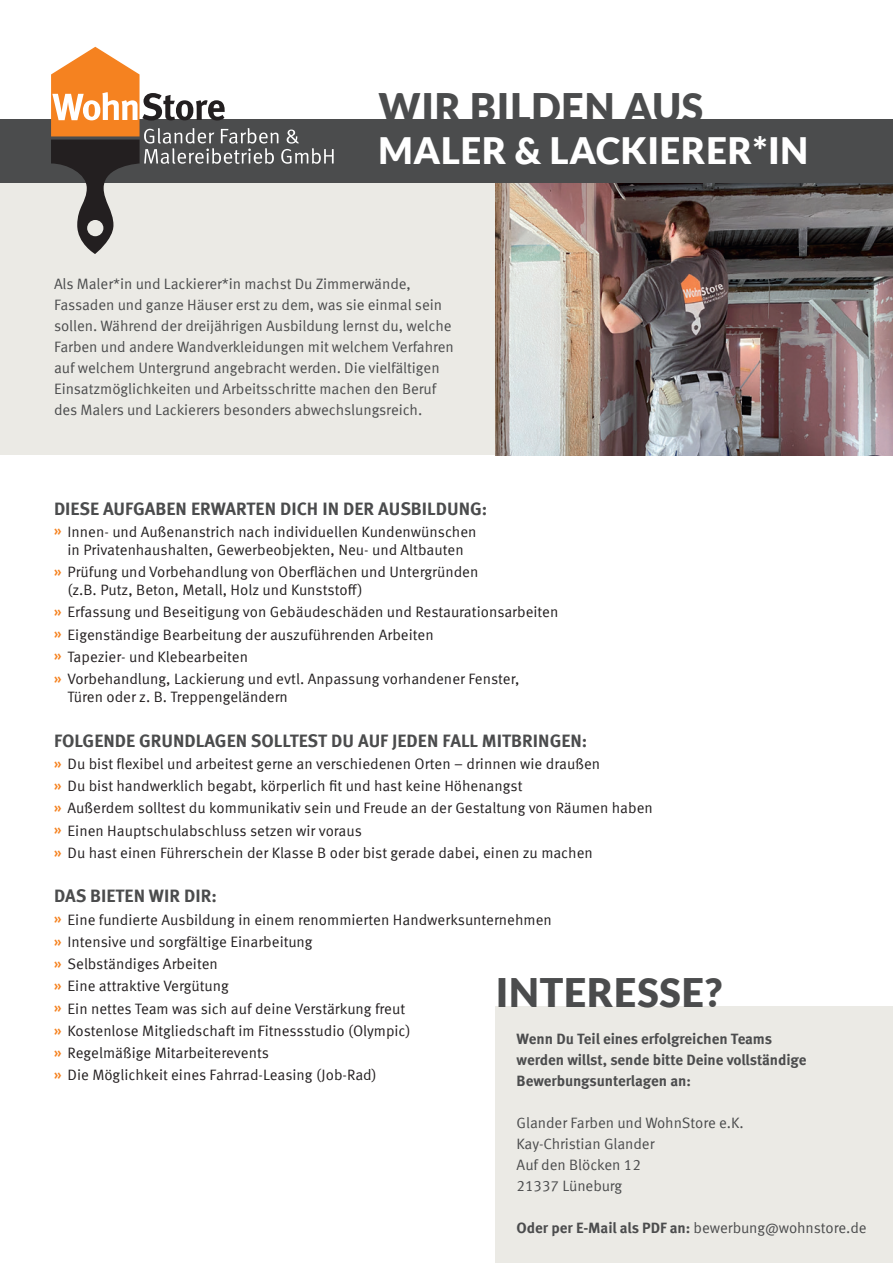
<style>
.page{position:relative;width:893px;height:1263px;background:#fff}
.page>*{position:absolute;margin:0;border:0;box-sizing:border-box;transform-origin:0 0}
.t1{font:900 39.45px "Lato";letter-spacing:.02em;color:#4b4c4d}
.t2{font:900 36.45px "Lato";letter-spacing:.02em;color:#fff}
.t3{font:700 18px "Meta Offc";color:#4b4c4d}
.t4{font:15px/18px "Meta Offc Norm";color:#231f20}
.t5{font:15px "Meta Offc Norm";letter-spacing:-.005em;color:#4b4c4d}
.t6{font:700 15px "Meta Offc";letter-spacing:-.005em;color:#4b4c4d}
.s1{font-family:"Meta Offc";font-weight:700;font-size:13.5px;color:#f58220}
.s2{font-family:"Meta Offc Norm";font-weight:400}
</style>
<div class="page">
<div style="left:0;top:183px;width:574px;height:272px;background:#ebeae5"></div>
<img style="left:495px;top:183px;width:398px;height:272px">
<div style="left:0;top:120px;width:893px;height:63px;background:#4b4c4d"></div>
<svg style="left:51px;top:47px;width:283px;height:207px"></svg>
<div style="left:495px;top:1007px;width:398px;height:256px;background:#ebeae5"></div>
<p class="t1" style="left:378px;top:84px;width:326px">WIR BILDEN AUS</p>
<p class="t2" style="left:378px;top:130px;width:431px">MALER &amp; LACKIERER*IN</p>
<p class="t5" style="left:54px;top:275px;width:358px">Als Maler*in und Lackierer*in machst Du Zimmerwände,</p>
<p class="t5" style="left:54px;top:296px;width:390px">Fassaden und ganze Häuser erst zu dem, was sie einmal sein</p>
<p class="t5" style="left:54px;top:317px;width:399px">sollen. Während der dreijährigen Ausbildung lernst du, welche</p>
<p class="t5" style="left:54px;top:338px;width:401px">Farben und andere Wandverkleidungen mit welchem Verfahren</p>
<p class="t5" style="left:54px;top:359px;width:387px">auf welchem Untergrund angebracht werden. Die vielfältigen</p>
<p class="t5" style="left:54px;top:380px;width:384px">Einsatzmöglichkeiten und Arbeitsschritte machen den Beruf</p>
<p class="t5" style="left:54px;top:401px;width:370px">des Malers und Lackierers besonders abwechslungsreich.</p>
<p class="t3" style="left:54px;top:498px;width:435px">DIESE AUFGABEN ERWARTEN DICH IN DER AUSBILDUNG:</p>
<p class="t4" style="left:54px;top:523px;width:424px;text-align:center"><span class="s1">»</span> Innen- und Außenanstrich nach individuellen Kundenwünschen in Privatenhaushalten, Gewerbeobjekten, Neu- und Altbauten</p>
<p class="t4" style="left:68px;top:563px;width:412px;text-indent:-14px"><span class="s1">»</span> Prüfung und Vorbehandlung von Oberflächen und Untergründen (z.B. Putz, Beton, Metall, Holz und Kunststoff)</p>
<p class="t4" style="left:54px;top:603px;width:506px"><span class="s1">»</span> Erfassung und Beseitigung von Gebäudeschäden und Restaurationsarbeiten</p>
<p class="t4" style="left:54px;top:626px;width:381px"><span class="s1">»</span> Eigenständige Bearbeitung der auszuführenden Arbeiten</p>
<p class="t4" style="left:54px;top:648px;width:196px"><span class="s1">»</span> Tapezier- und Klebearbeiten</p>
<p class="t4" style="left:68px;top:670px;width:454px;text-indent:-14px"><span class="s1">»</span> Vorbehandlung, Lackierung und evtl. Anpassung vorhandener Fenster,<br>Türen oder z. B. Treppengeländern</p>
<p class="t3" style="left:54px;top:730px;width:535px">FOLGENDE GRUNDLAGEN SOLLTEST DU AUF JEDEN FALL MITBRINGEN:</p>
<p class="t4" style="left:54px;top:755px;width:548px"><span class="s1">»</span> Du bist flexibel und arbeitest gerne an verschiedenen Orten – drinnen wie draußen</p>
<p class="t4" style="left:54px;top:777px;width:470px"><span class="s1">»</span> Du bist handwerklich begabt, körperlich fit und hast keine Höhenangst</p>
<p class="t4" style="left:54px;top:799px;width:600px"><span class="s1">»</span> Außerdem solltest du kommunikativ sein und Freude an der Gestaltung von Räumen haben</p>
<p class="t4" style="left:54px;top:822px;width:310px"><span class="s1">»</span> Einen Hauptschulabschluss setzen wir voraus</p>
<p class="t4" style="left:54px;top:844px;width:540px"><span class="s1">»</span> Du hast einen Führerschein der Klasse B oder bist gerade dabei, einen zu machen</p>
<p class="t3" style="left:54px;top:885px;width:164px">DAS BIETEN WIR DIR:</p>
<p class="t4" style="left:54px;top:911px;width:499px"><span class="s1">»</span> Eine fundierte Ausbildung in einem renommierten Handwerksunternehmen</p>
<p class="t4" style="left:54px;top:933px;width:260px"><span class="s1">»</span> Intensive und sorgfältige Einarbeitung</p>
<p class="t4" style="left:54px;top:955px;width:165px"><span class="s1">»</span> Selbständiges Arbeiten</p>
<p class="t4" style="left:54px;top:977px;width:176px"><span class="s1">»</span> Eine attraktive Vergütung</p>
<p class="t4" style="left:54px;top:1000px;width:353px"><span class="s1">»</span> Ein nettes Team was sich auf deine Verstärkung freut</p>
<p class="t4" style="left:54px;top:1022px;width:358px"><span class="s1">»</span> Kostenlose Mitgliedschaft im Fitnessstudio (Olympic)</p>
<p class="t4" style="left:54px;top:1044px;width:217px"><span class="s1">»</span> Regelmäßige Mitarbeiterevents</p>
<p class="t4" style="left:54px;top:1066px;width:324px"><span class="s1">»</span> Die Möglichkeit eines Fahrrad-Leasing (Job-Rad)</p>
<p class="t1" style="left:496px;top:969px;width:228px">INTERESSE?</p>
<p class="t6" style="left:517px;top:1029px;width:257px">Wenn Du Teil eines erfolgreichen Teams</p>
<p class="t6" style="left:517px;top:1050px;width:291px">werden willst, sende bitte Deine vollständige</p>
<p class="t6" style="left:517px;top:1071px;width:176px">Bewerbungsunterlagen an:</p>
<p class="t5" style="left:517px;top:1114px;width:229px">Glander Farben und WohnStore e.K.</p>
<p class="t5" style="left:517px;top:1135px;width:139px">Kay-Christian Glander</p>
<p class="t5" style="left:517px;top:1156px;width:126px">Auf den Blöcken 12</p>
<p class="t5" style="left:517px;top:1177px;width:107px">21337 Lüneburg</p>
<p class="t6" style="left:517px;top:1218px;width:351px">Oder per E-Mail als PDF an: <span class="s2">bewerbung@wohnstore.de</span></p>
</div>
